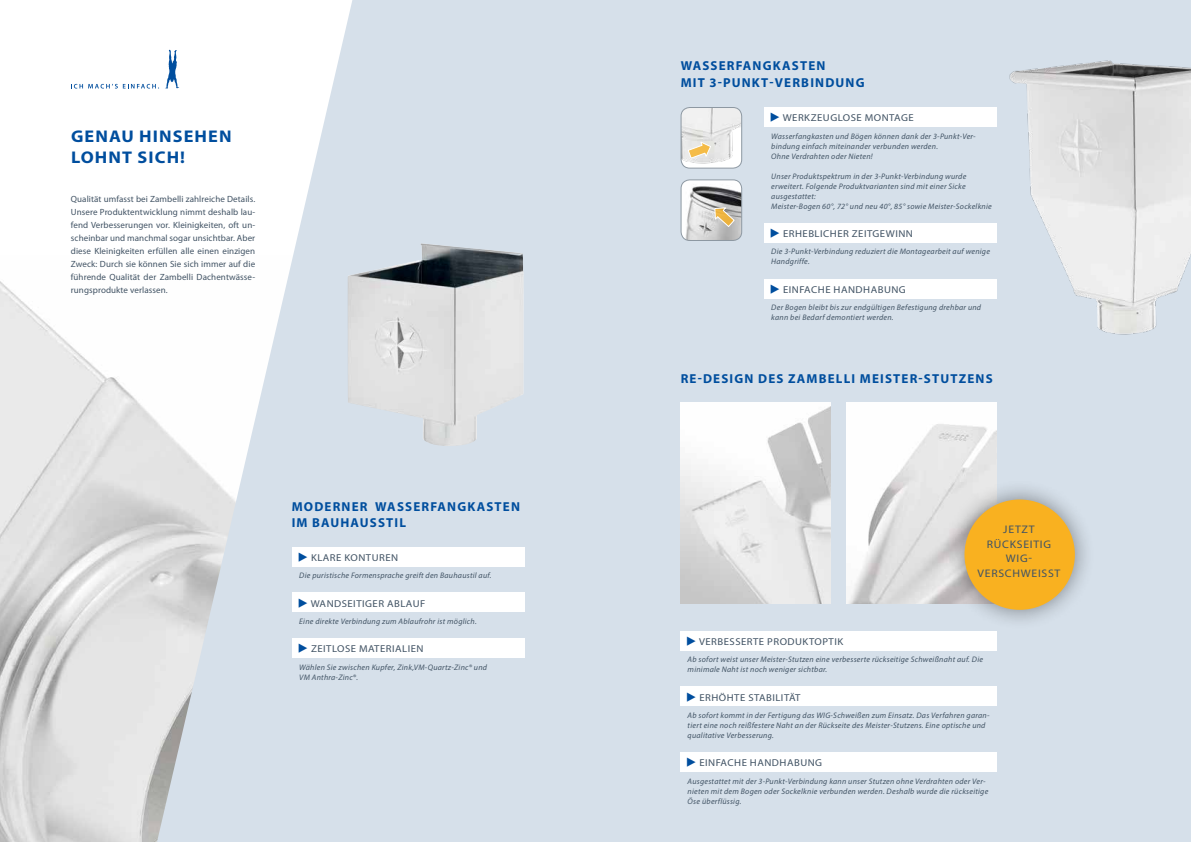
<style>
.page{position:relative;width:1191px;height:842px;background:#fff}
.page>*{position:absolute;margin:0;border:0;box-sizing:border-box;transform-origin:0 0}
.t1{font:700 17px/21px "Myriad Pro";letter-spacing:.06em;color:#004e9e;scale:1.07 1}
.t2{font:700 13px/17px "Myriad Pro";letter-spacing:.09em;color:#004e9e}
.t3{font:11px/14.5px "Myriad Pro";letter-spacing:.06em;color:#415364;text-align:center;scale:1.07 1}
.t4{font:10px "Myriad Pro";letter-spacing:.045em;color:#415364;scale:1.07 1}
.t5{font:9px/13px "Myriad Pro";letter-spacing:.01em;color:#415364;text-align:justify}
.t6{font:italic 8px/10px "Myriad Pro";letter-spacing:.03em;color:#415364}
.s1{color:#004e9e}
</style>
<div class="page">
<img style="left:0;top:281px;width:157px;height:561px">
<svg style="left:157px;top:0;width:268px;height:842px;fill:#d6e0ea"></svg>
<div style="left:425px;top:0;width:766px;height:842px;background:#d6e0ea"></div>
<svg style="left:165px;top:50px;width:14px;height:38px"></svg>
<svg style="left:71px;top:84px;width:88px;height:4px"></svg>
<img style="left:975px;top:60px;width:216px;height:275px">
<img style="left:348px;top:243px;width:176px;height:203px">
<img style="left:682px;top:181px;width:59px;height:59px">
<div style="left:680px;top:179px;width:62px;height:62px;border:1px solid #8d98a2;border-radius:9px"></div>
<svg style="left:714px;top:207px;width:21px;height:20px"></svg>
<img style="left:682px;top:107px;width:59px;height:60px">
<div style="left:680px;top:107px;width:62px;height:62px;border:1px solid #8d98a2;border-radius:9px"></div>
<svg style="left:687px;top:141px;width:24px;height:18px"></svg>
<div style="left:764px;top:107px;width:232px;height:20px;background:#fff"></div>
<div style="left:764px;top:223px;width:232px;height:20px;background:#fff"></div>
<div style="left:764px;top:279px;width:232px;height:19px;background:#fff"></div>
<div style="left:680px;top:631px;width:316px;height:20px;background:#fff"></div>
<div style="left:680px;top:686px;width:316px;height:20px;background:#fff"></div>
<div style="left:680px;top:752px;width:316px;height:20px;background:#fff"></div>
<img style="left:680px;top:403px;width:150px;height:200px">
<img style="left:847px;top:403px;width:149px;height:200px">
<div style="left:944px;top:479px;width:151px;height:151px;background:#000;opacity:.43"></div>
<div style="left:964px;top:499px;width:110px;height:111px;background:#f9b120;border-radius:50%"></div>
<div style="left:292px;top:592px;width:233px;height:20px;background:#fff"></div>
<div style="left:292px;top:638px;width:233px;height:20px;background:#fff"></div>
<div style="left:292px;top:547px;width:233px;height:19px;background:#fff"></div>
<h1 class="t1" style="left:71px;top:126px;width:151px">GENAU HINSEHEN<br>LOHNT SICH!</h1>
<p class="t5" style="left:71px;top:192px;width:186px">Qualität umfasst bei Zambelli zahlreiche Details.<br>Unsere Produktentwicklung nimmt deshalb lau&shy;fend Verbesserungen vor. Kleinigkeiten, oft un&shy;scheinbar und manchmal sogar unsichtbar. Aber diese Kleinigkeiten erfüllen alle einen einzigen Zweck: Durch sie können Sie sich immer auf die führende Qualität der Zambelli Dachentwässe&shy;rungsprodukte verlassen.</p>
<h2 class="t2" style="left:292px;top:499px;width:230px;line-height:16px">MODERNER WASSERFANGKASTEN<br>IM BAUHAUSSTIL</h2>
<p class="t4" style="left:298px;top:552px;width:95px"><span class="s1">◆</span> KLARE KONTUREN</p>
<p class="t6" style="left:299px;top:570px;width:194px">Die puristische Formensprache greift den Bauhaustil auf.</p>
<p class="t4" style="left:298px;top:598px;width:121px"><span class="s1">◆</span> WANDSEITIGER ABLAUF</p>
<p class="t6" style="left:299px;top:616px;width:179px">Eine direkte Verbindung zum Ablaufrohr ist möglich.</p>
<p class="t4" style="left:298px;top:643px;width:119px"><span class="s1">◆</span> ZEITLOSE MATERIALIEN</p>
<p class="t6" style="left:299px;top:662px;width:189px">Wählen Sie zwischen Kupfer, Zink,VM-Quartz-Zinc® und<br>VM Anthra-Zinc®.</p>
<h2 class="t2" style="left:680px;top:57px;width:185px">WASSERFANGKASTEN<br>MIT 3-PUNKT-VERBINDUNG</h2>
<p class="t4" style="left:770px;top:112px;width:136px"><span class="s1">◆</span> WERKZEUGLOSE MONTAGE</p>
<p class="t6" style="left:771px;top:131px;width:206px">Wasserfangkasten und Bögen können dank der 3-Punkt-Ver&shy;bindung einfach miteinander verbunden werden.<br>Ohne Verdrahten oder Nieten!</p>
<p class="t6" style="left:771px;top:171px;width:222px">Unser Produktspektrum in der 3-Punkt-Verbindung wurde erweitert. Folgende Produktvarianten sind mit einer Sicke ausgestattet:<br>Meister-Bogen 60°, 72° und neu 40°, 85° sowie Meister-Sockelknie</p>
<p class="t4" style="left:770px;top:228px;width:135px"><span class="s1">◆</span> ERHEBLICHER ZEITGEWINN</p>
<p class="t6" style="left:771px;top:246px;width:220px">Die 3-Punkt-Verbindung reduziert die Montagearbeit auf wenige<br>Handgriffe.</p>
<p class="t4" style="left:770px;top:284px;width:129px"><span class="s1">◆</span> EINFACHE HANDHABUNG</p>
<p class="t6" style="left:771px;top:302px;width:211px">Der Bogen bleibt bis zur endgültigen Befestigung drehbar und kann bei Bedarf demontiert werden.</p>
<h2 class="t2" style="left:680px;top:370px;width:313px">RE-DESIGN DES ZAMBELLI MEISTER-STUTZENS</h2>
<h3 class="t3" style="left:977px;top:523px;width:79px">JETZT<br>RÜCKSEITIG<br>WIG-<br>VERSCHWEISST</h3>
<p class="t4" style="left:686px;top:636px;width:148px"><span class="s1">◆</span> VERBESSERTE PRODUKTOPTIK</p>
<p class="t6" style="left:687px;top:654px;width:297px">Ab sofort weist unser Meister-Stutzen eine verbesserte rückseitige Schweißnaht auf. Die minimale Naht ist noch weniger sichtbar.</p>
<p class="t4" style="left:686px;top:692px;width:108px"><span class="s1">◆</span> ERHÖHTE STABILITÄT</p>
<p class="t6" style="left:687px;top:710px;width:303px">Ab sofort kommt in der Fertigung das WIG-Schweißen zum Einsatz. Das Verfahren garan&shy;tiert eine noch reißfestere Naht an der Rückseite des Meister-Stutzens. Eine optische und qualitative Verbesserung.</p>
<p class="t4" style="left:686px;top:757px;width:129px"><span class="s1">◆</span> EINFACHE HANDHABUNG</p>
<p class="t6" style="left:687px;top:776px;width:302px">Ausgestattet mit der 3-Punkt-Verbindung kann unser Stutzen ohne Verdrahten oder Ver&shy;nieten mit dem Bogen oder Sockelknie verbunden werden. Deshalb wurde die rückseitige<br>Öse überflüssig.</p>
</div>
